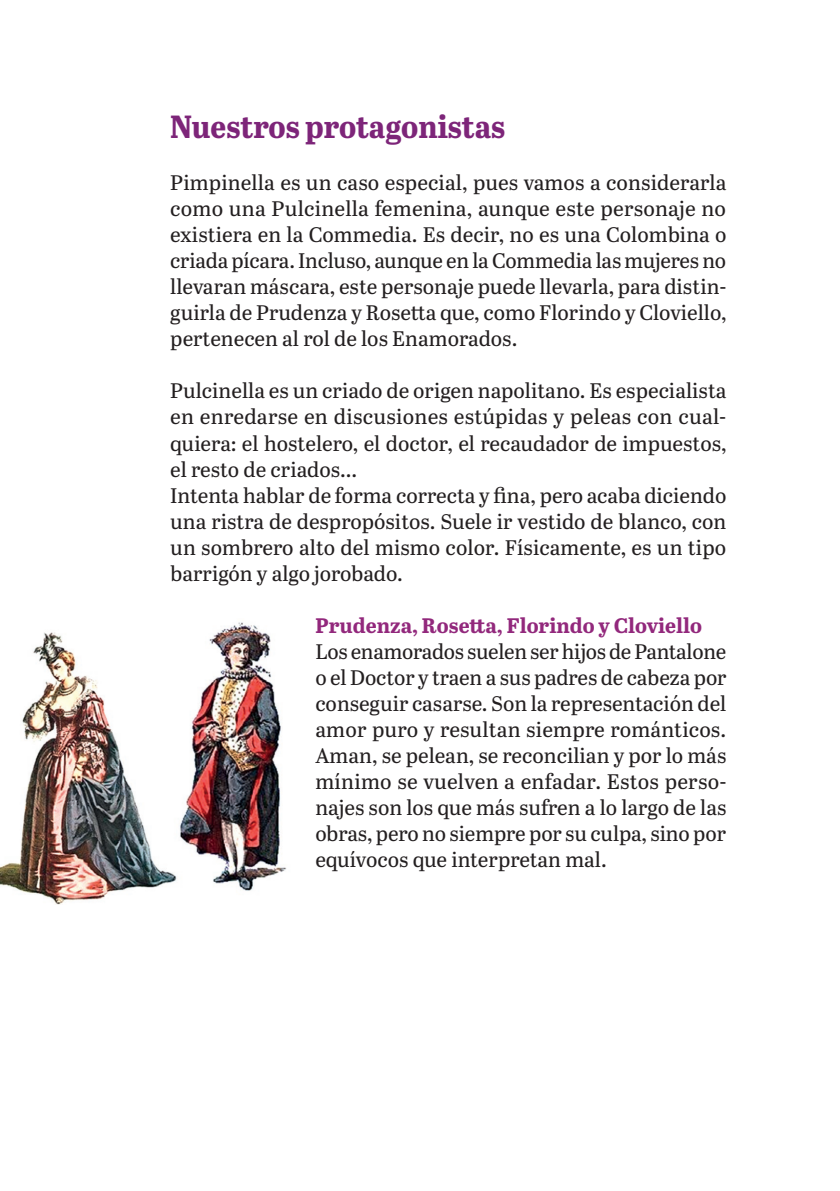
<style>
.page{position:relative;width:840px;height:1191px;background:#fff}
.page>*{position:absolute;margin:0;border:0;box-sizing:border-box;transform-origin:0 0}
._05_Titulos_Interior{font:700 32px "Abril Titling Nar";color:#7d2579}
._01_copy{font:21px/26px "Abril Text";color:#231f20;text-align:justify}
._01_copy-2{font:700 21px "Abril Text";color:#92287c}
</style>
<div class="page">
<img style="left:0;top:622px;width:287px;height:282px">
<p class="_05_Titulos_Interior" style="left:170px;top:104px;width:336px">Nuestros protagonistas</p>
<p class="_01_copy" style="left:170px;top:169px;width:557px">Pimpinella es un caso especial, pues vamos a considerarla como una Pulcinella femenina, aunque este personaje no existiera en la Commedia. Es decir, no es una Colombina o criada pícara. Incluso, aunque en la Commedia las mujeres no llevaran máscara, este personaje puede llevarla, para distin&shy;guirla de Prudenza y Rosetta que, como Florindo y Cloviello, pertenecen al rol de los Enamorados.</p>
<p class="_01_copy" style="left:170px;top:377px;width:557px">Pulcinella es un criado de origen napolitano. Es especialista en enredarse en discusiones estúpidas y peleas con cual&shy;quiera: el hostelero, el doctor, el recaudador de impuestos, el resto de criados...</p>
<p class="_01_copy" style="left:170px;top:481px;width:557px">Intenta hablar de forma correcta y fina, pero acaba diciendo una ristra de despropósitos. Suele ir vestido de blanco, con un sombrero alto del mismo color. Físicamente, es un tipo barrigón y algo jorobado.</p>
<p class="_01_copy-2" style="left:315px;top:609px;width:388px">Prudenza, Rosetta, Florindo y Cloviello</p>
<p class="_01_copy" style="left:315px;top:637px;width:412px">Los enamorados suelen ser hijos de Pantalone o el Doctor y traen a sus padres de cabeza por conseguir casarse. Son la representación del amor puro y resultan siempre románticos.<br>Aman, se pelean, se reconcilian y por lo más mínimo se vuelven a enfadar. Estos perso&shy;najes son los que más sufren a lo largo de las obras, pero no siempre por su culpa, sino por equívocos que interpretan mal.</p>
</div>
